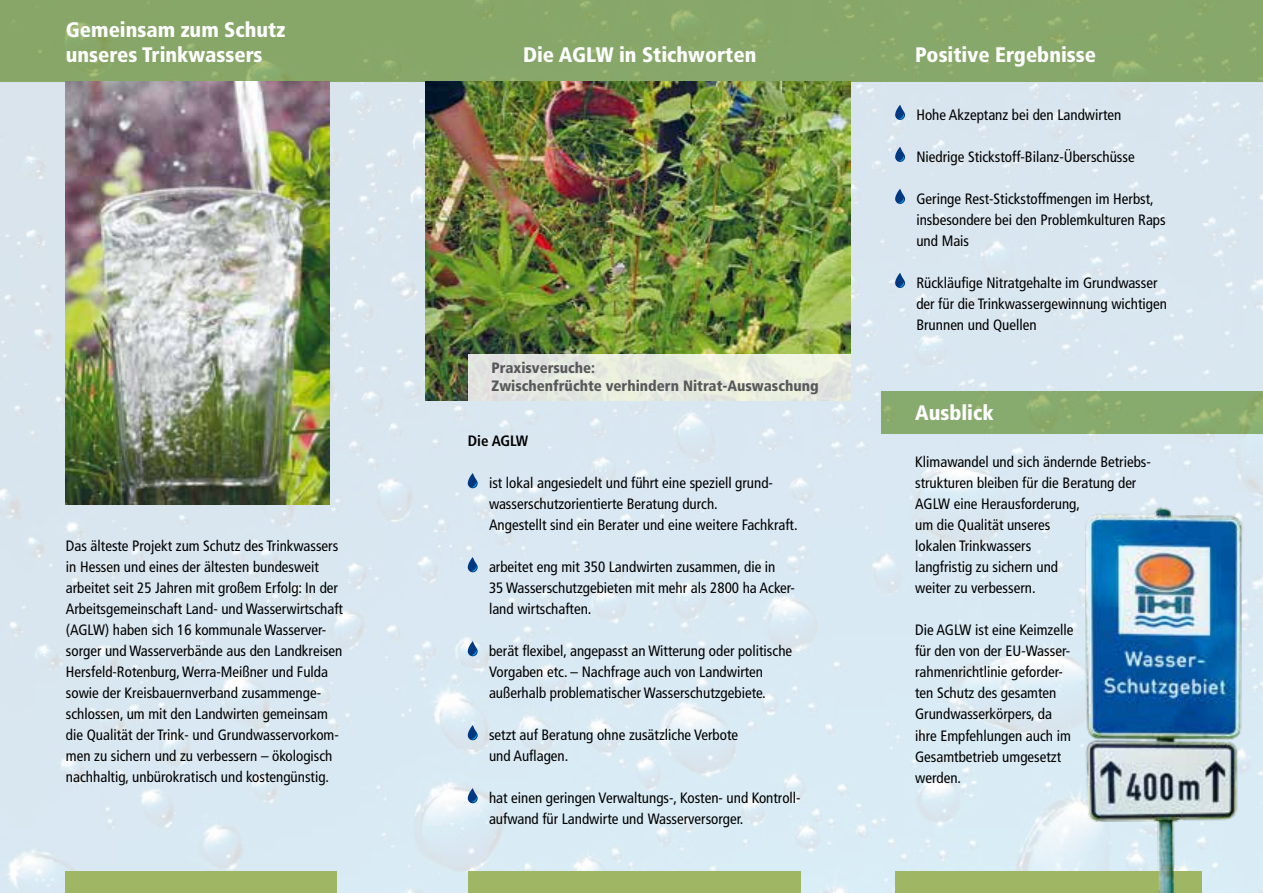
<style>
.page{position:relative;width:1263px;height:893px;background:#fff}
.page>*{position:absolute;margin:0;border:0;box-sizing:border-box;transform-origin:0 0}
.t1{font:900 condensed 21px/25.2px "Frutiger";color:#fff}
.t2{font:condensed 15px/21px "Frutiger";color:#000}
.t3{font:900 condensed 15px/18px "Frutiger";color:#58585a}
.t4{font:700 condensed 15px "Frutiger";color:#000}
</style>
<div class="page">
<img style="left:0;top:0;width:1263px;height:893px">
<img style="left:66px;top:82px;width:263px;height:422px">
<div style="left:66px;top:872px;width:271px;height:21px;background:#9fb764"></div>
<svg style="left:468px;top:473px;width:10px;height:15px"></svg>
<svg style="left:471px;top:482px;width:6px;height:5px"></svg>
<svg style="left:468px;top:557px;width:10px;height:15px"></svg>
<svg style="left:471px;top:566px;width:6px;height:5px"></svg>
<svg style="left:468px;top:641px;width:10px;height:15px"></svg>
<svg style="left:471px;top:650px;width:6px;height:5px"></svg>
<svg style="left:468px;top:725px;width:10px;height:15px"></svg>
<svg style="left:471px;top:734px;width:6px;height:5px"></svg>
<svg style="left:468px;top:788px;width:10px;height:15px"></svg>
<svg style="left:471px;top:797px;width:6px;height:5px"></svg>
<img style="left:425px;top:82px;width:425px;height:319px">
<div style="left:468px;top:872px;width:333px;height:21px;background:#9fb764"></div>
<svg style="left:468px;top:355px;width:382px;height:46px;background:#e5e9df"></svg>
<svg style="left:895px;top:105px;width:10px;height:15px"></svg>
<svg style="left:899px;top:114px;width:5px;height:5px"></svg>
<svg style="left:895px;top:147px;width:10px;height:15px"></svg>
<svg style="left:899px;top:156px;width:5px;height:5px"></svg>
<svg style="left:895px;top:189px;width:10px;height:15px"></svg>
<svg style="left:899px;top:198px;width:5px;height:5px"></svg>
<svg style="left:895px;top:273px;width:10px;height:15px"></svg>
<svg style="left:899px;top:282px;width:5px;height:5px"></svg>
<div style="left:895px;top:871px;width:306px;height:22px;background:#9fb764"></div>
<img style="left:1078px;top:501px;width:176px;height:392px">
<h1 class="t1" style="left:66px;top:17px;width:221px">Gemeinsam zum Schutz unseres Trinkwassers</h1>
<p class="t2" style="left:66px;top:536px;width:279px">Das älteste Projekt zum Schutz des Trinkwassers in Hessen und eines der ältesten bundesweit arbeitet seit 25 Jahren mit großem Erfolg: In der Arbeitsgemeinschaft Land- und Wasserwirtschaft (AGLW) haben sich 16 kommunale Wasserver&shy;sorger und Wasserverbände aus den Landkreisen Hersfeld-Rotenburg, Werra-Meißner und Fulda sowie der Kreisbauernverband zusammenge&shy;schlossen, um mit den Landwirten gemeinsam die Qualität der Trink- und Grundwasservorkom&shy;men zu sichern und zu verbessern – ökologisch nachhaltig, unbürokratisch und kostengünstig.</p>
<h1 class="t1" style="left:523px;top:42px;width:235px">Die AGLW in Stichworten</h1>
<p class="t3" style="left:492px;top:358px;width:329px">Praxisversuche:<br>Zwischenfrüchte verhindern Nitrat-Auswaschung</p>
<p class="t4" style="left:468px;top:432px;width:62px">Die AGLW</p>
<p class="t2" style="left:489px;top:473px;width:310px">ist lokal angesiedelt und führt eine speziell grund&shy;wasserschutzorientierte Beratung durch.<br>Angestellt sind ein Berater und eine weitere Fachkraft.</p>
<p class="t2" style="left:489px;top:557px;width:307px">arbeitet eng mit 350 Landwirten zusammen, die in<br>35 Wasserschutzgebieten mit mehr als 2800 ha Acker&shy;land wirtschaften.</p>
<p class="t2" style="left:489px;top:641px;width:305px">berät flexibel, angepasst an Witterung oder politische<br>Vorgaben etc. – Nachfrage auch von Landwirten außerhalb problematischer Wasserschutzgebiete.</p>
<p class="t2" style="left:489px;top:725px;width:251px">setzt auf Beratung ohne zusätzliche Verbote und Auflagen.</p>
<p class="t2" style="left:489px;top:788px;width:313px">hat einen geringen Verwaltungs-, Kosten- und Kontroll&shy;aufwand für Landwirte und Wasserversorger.</p>
<h1 class="t1" style="left:915px;top:42px;width:182px">Positive Ergebnisse</h1>
<p class="t2" style="left:916px;top:104px;width:206px">Hohe Akzeptanz bei den Landwirten</p>
<p class="t2" style="left:916px;top:146px;width:220px">Niedrige Stickstoff-Bilanz-Überschüsse</p>
<p class="t2" style="left:916px;top:188px;width:251px">Geringe Rest-Stickstoffmengen im Herbst, insbesondere bei den Problemkulturen Raps und Mais</p>
<p class="t2" style="left:916px;top:272px;width:252px">Rückläufige Nitratgehalte im Grundwasser der für die Trinkwassergewinnung wichtigen<br>Brunnen und Quellen</p>
<h1 class="t1" style="left:915px;top:400px;width:80px">Ausblick</h1>
<p class="t2" style="left:915px;top:452px;width:237px">Klimawandel und sich ändernde Betriebs&shy;strukturen bleiben für die Beratung der<br>AGLW eine Herausforderung,<br>um die Qualität unseres<br>lokalen Trinkwassers<br>langfristig zu sichern und<br>weiter zu verbessern.</p>
<p class="t2" style="left:915px;top:620px;width:160px">Die AGLW ist eine Keimzelle für den von der EU-Wasser&shy;rahmenrichtlinie geforder&shy;ten Schutz des gesamten<br>Grundwasserkörpers, da ihre Empfehlungen auch im<br>Gesamtbetrieb umgesetzt werden.</p>
</div>
